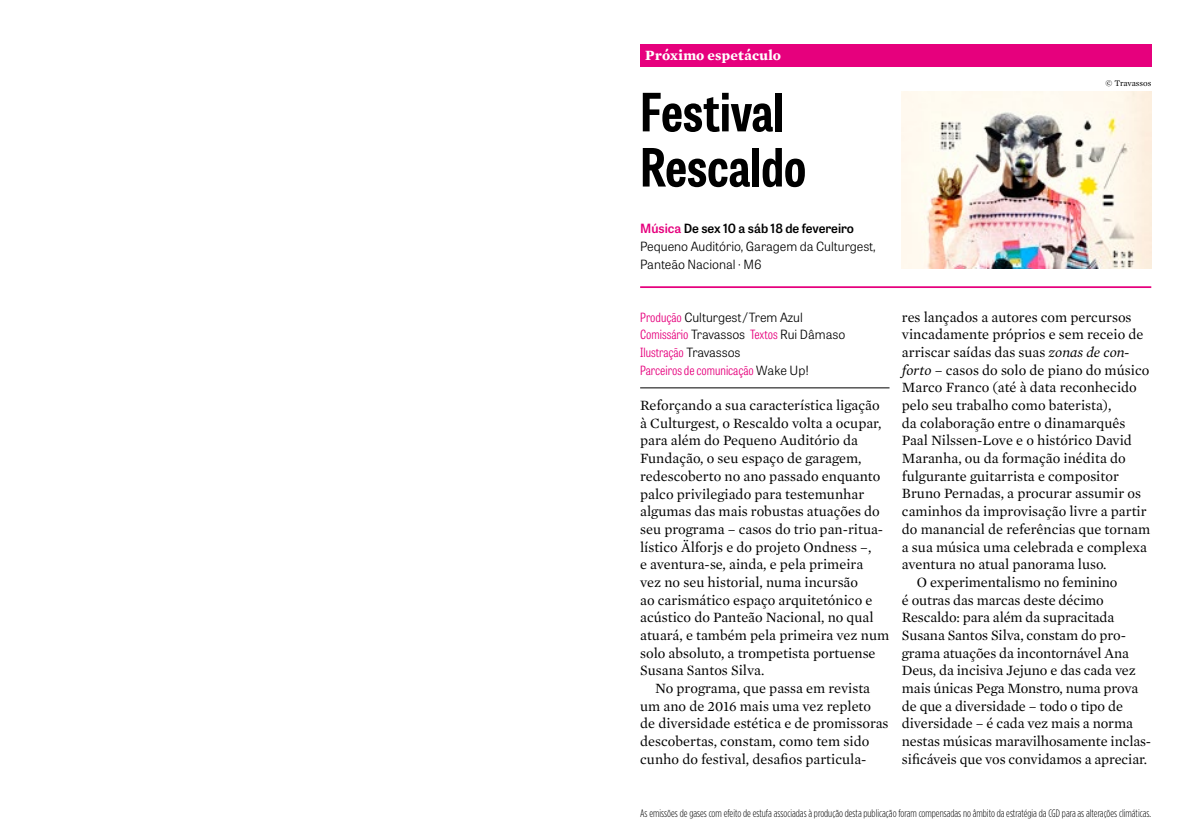
<style>
.page{position:relative;width:1191px;height:829px;background:#fff}
.page>*{position:absolute;margin:0;border:0;box-sizing:border-box;transform-origin:0 0}
.t1{font:700 52.5px/55.1px "Tablet Gothic Condensed";color:#000}
.t2{font:14.35px/17.7px "Mercury Text G1";color:#000}
.t3{font:700 14.35px "Mercury Text G1";letter-spacing:.015em;color:#fff}
.t4{font:300 12.6px/17.7px "Tablet Gothic";color:#000}
.t5{font:300 12.6px/17.7px "Tablet Gothic Condensed";color:#e6007d}
.t6{font:300 10.85px "Gotham Condensed";color:#000}
.t7{font:8.75px "Mercury Text G1";letter-spacing:-.005em;color:#000}
.s1{font-weight:600;color:#e6007d}
.s2{font-weight:600}
.s3{font-family:"Tablet Gothic Condensed";color:#e6007d}
.s4{font-family:"Tablet Gothic";color:#000}
.s5{font-style:italic}
</style>
<div class="page">
<div style="left:640px;top:45px;width:511px;height:22px;background:#e6007d"></div>
<hr style="left:640px;top:387px;width:249px;height:1px;background:#000">
<hr style="left:640px;top:286px;width:511px;height:2px;background:#e6007d">
<img style="left:902px;top:92px;width:249px;height:176px">
<p class="t3" style="left:645px;top:45px;width:138px">Próximo espetáculo</p>
<h1 class="t1" style="left:640px;top:83px;width:168px">Festival<br>Rescaldo</h1>
<p class="t4" style="left:640px;top:219px;width:237px"><span class="s1">Música</span> <span class="s2">De sex 10 a sáb 18 de fevereiro<br></span>Pequeno Auditório, Garagem da Culturgest,<br>Panteão Nacional · M 6</p>
<p class="t7" style="left:1105px;top:77px;width:47px">© Travassos</p>
<p class="t4" style="left:640px;top:308px;width:207px"><span class="s3">Produção</span> Culturgest / Trem Azul<br><span class="s3">Comissário</span> Travassos <span class="s3">Textos</span> Rui Dâmaso</p>
<p class="t5" style="left:640px;top:343px;width:170px">Ilustração <span class="s4">Travassos<br></span>Parceiros de comunicação <span class="s4">Wake Up!</span></p>
<p class="t2" style="left:640px;top:395px;width:250px">Reforçando a sua característica ligação à Culturgest, o Rescaldo volta a ocupar, para além do Pequeno Auditório da Fundação, o seu espaço de garagem, redescoberto no ano passado enquanto palco privilegiado para testemunhar algumas das mais robustas atuações do seu programa – casos do trio pan-ritua&shy;lístico Älforjs e do projeto Ondness –,<br>e aventura-se, ainda, e pela primeira<br>vez no seu historial, numa incursão<br>ao carismático espaço arquitetónico e acústico do Panteão Nacional, no qual atuará, e também pela primeira vez num solo absoluto, a trompetista portuense Susana Santos Silva.</p>
<p class="t2" style="left:640px;top:678px;width:250px;text-indent:15px">No programa, que passa em revista um ano de 2016 mais uma vez repleto de diversidade estética e de promissoras descobertas, constam, como tem sido cunho do festival, desafios particula-</p>
<p class="t2" style="left:902px;top:307px;width:231px">res lançados a autores com percursos</p>
<p class="t2" style="left:902px;top:325px;width:243px">vincadamente próprios e sem receio de</p>
<p class="t2" style="left:902px;top:342px;width:229px">arriscar saídas das suas <span class="s5">zonas de con-</span></p>
<p class="t2" style="left:902px;top:360px;width:249px"><span class="s5">forto</span> – casos do solo de piano do músico</p>
<p class="t2" style="left:902px;top:378px;width:236px">Marco Franco (até à data reconhecido</p>
<p class="t2" style="left:902px;top:395px;width:211px">pelo seu trabalho como baterista),</p>
<p class="t2" style="left:902px;top:413px;width:225px">da colaboração entre o dinamarquês</p>
<p class="t2" style="left:902px;top:431px;width:232px">Paal Nilssen-Love e o histórico David</p>
<p class="t2" style="left:902px;top:448px;width:225px">Maranha, ou da formação inédita do</p>
<p class="t2" style="left:902px;top:466px;width:218px">fulgurante guitarrista e compositor</p>
<p class="t2" style="left:902px;top:484px;width:241px">Bruno Pernadas, a procurar assumir os</p>
<p class="t2" style="left:902px;top:501px;width:246px">caminhos da improvisação livre a partir</p>
<p class="t2" style="left:902px;top:519px;width:250px">do manancial de referências que tornam</p>
<p class="t2" style="left:902px;top:537px;width:247px">a sua música uma celebrada e complexa</p>
<p class="t2" style="left:902px;top:554px;width:206px">aventura no atual panorama luso.</p>
<p class="t2" style="left:916px;top:572px;width:202px">O experimentalismo no feminino</p>
<p class="t2" style="left:902px;top:590px;width:203px">é outras das marcas deste décimo</p>
<p class="t2" style="left:902px;top:607px;width:214px">Rescaldo: para além da supracitada</p>
<p class="t2" style="left:902px;top:625px;width:226px">Susana Santos Silva, constam do pro-</p>
<p class="t2" style="left:902px;top:643px;width:228px">grama atuações da incontornável Ana</p>
<p class="t2" style="left:902px;top:660px;width:235px">Deus, da incisiva Jejuno e das cada vez</p>
<p class="t2" style="left:902px;top:678px;width:238px">mais únicas Pega Monstro, numa prova</p>
<p class="t2" style="left:902px;top:696px;width:222px">de que a diversidade – todo o tipo de</p>
<p class="t2" style="left:902px;top:714px;width:232px">diversidade – é cada vez mais a norma</p>
<p class="t2" style="left:902px;top:731px;width:251px">nestas músicas maravilhosamente inclas-</p>
<p class="t2" style="left:902px;top:749px;width:247px">sificáveis que vos convidamos a apreciar.</p>
<p class="t6" style="left:640px;top:806px;width:512px">As emissões de gases com efeito de estufa associadas à produção desta publicação foram compensadas no âmbito da estratégia da CGD para as alterações climáticas.</p>
</div>
